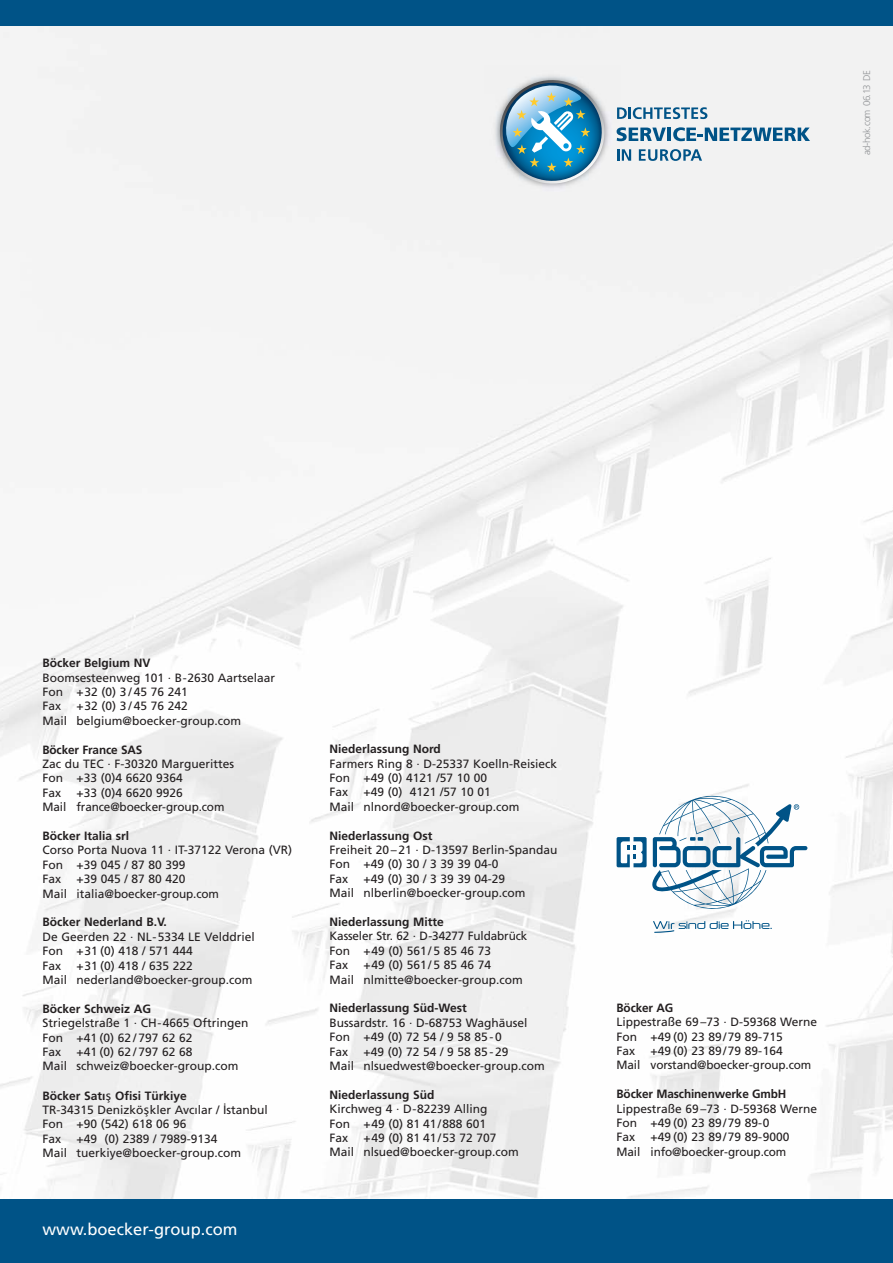
<style>
.page{position:relative;width:893px;height:1263px;background:#fff}
.page>*{position:absolute;margin:0;border:0;box-sizing:border-box;transform-origin:0 0}
.t1{font:16.5px "Frutiger";color:#fff}
.t2{font:12px/14.4px "Frutiger";color:#231f20}
.t3{font:700 12px "Frutiger";color:#231f20}
.t4{font:300 9.75px "Frutiger LT Std";letter-spacing:-.07em;color:#939598}
.s1{font-weight:700}
.s2{font-family:"Lucida Grande"}
</style>
<div class="page">
<img style="left:0;top:26px;width:893px;height:1173px">
<div style="left:0;top:1199px;width:893px;height:64px;background:#005387"></div>
<div style="left:0;top:0;width:893px;height:26px;background:#005387"></div>
<div style="left:485px;top:65px;width:135px;height:134px;background:#f2f2f2"></div>
<svg style="left:495px;top:76px;width:115px;height:112px"></svg>
<svg style="left:617px;top:107px;width:90px;height:12px"></svg>
<svg style="left:617px;top:127px;width:49px;height:14px"></svg>
<hr style="left:667px;top:128px;width:4px;height:13px;background:#005387">
<svg style="left:673px;top:127px;width:137px;height:14px"></svg>
<svg style="left:617px;top:149px;width:14px;height:12px"></svg>
<svg style="left:639px;top:149px;width:63px;height:12px"></svg>
<svg style="left:617px;top:796px;width:191px;height:118px"></svg>
<svg style="left:653px;top:920px;width:119px;height:13px"></svg>
<p class="t4" style="left:861px;top:155px;width:87px;rotate:-90deg">ad-hok.com 06.13 DE</p>
<p class="t3" style="left:43px;top:658px;width:109px">Böcker Belgium NV</p>
<p class="t2" style="left:43px;top:671px;width:234px">Boomsesteenweg 101 · B-2630 Aartselaar<br>Fon +32 (0) 3 / 45 76 241<br>Fax</p>
<p class="t2" style="left:43px;top:700px;width:200px;text-indent:34px">+32 (0) 3 / 45 76 242<br>Mail belgium@boecker-group.com</p>
<p class="t3" style="left:43px;top:744px;width:101px">Böcker France SAS</p>
<p class="t2" style="left:43px;top:757px;width:193px">Zac du TEC · F-30320 Marguerittes<br>Fon +33 (0)4 6620 9364<br>Fax</p>
<p class="t2" style="left:43px;top:786px;width:183px;text-indent:34px">+33 (0)4 6620 9926<br>Mail france@boecker-group.com</p>
<p class="t3" style="left:43px;top:831px;width:88px">Böcker Italia srl</p>
<p class="t2" style="left:43px;top:844px;width:251px">Corso Porta Nuova 11 · IT-37122 Verona (VR)<br>Fon +39 045 / 87 80 399<br>Fax</p>
<p class="t2" style="left:43px;top:873px;width:178px;text-align:center">+39 045 / 87 80 420<br>Mail italia@boecker-group.com</p>
<p class="t3" style="left:43px;top:917px;width:126px">Böcker Nederland B.V.</p>
<p class="t2" style="left:43px;top:930px;width:214px">De Geerden 22 · NL-5334 LE Velddriel<br>Fon +31 (0) 418 / 571 444<br>Fax</p>
<p class="t2" style="left:43px;top:959px;width:212px;text-indent:34px">+31 (0) 418 / 635 222<br>Mail nederland@boecker-group.com</p>
<p class="t3" style="left:43px;top:1004px;width:110px">Böcker Schweiz AG</p>
<p class="t2" style="left:43px;top:1017px;width:208px">Striegelstraße 1 · CH-4665 Oftringen<br>Fon +41 (0) 62 / 797 62 62<br>Fax</p>
<p class="t2" style="left:43px;top:1045px;width:198px;text-indent:34px">+41 (0) 62 / 797 62 68<br>Mail schweiz@boecker-group.com</p>
<p class="t2" style="left:43px;top:1089px;width:227px"><span class="s1">Böcker Satı</span><span class="s2">ş</span> <span class="s1">Ofisi Türkiye<br></span>TR-34315 Denizkö<span class="s2">ş</span>kler Avcılar / <span class="s2">İ</span>stanbul<br>Fon +90 (542) 618 06 96<br>Fax</p>
<p class="t2" style="left:43px;top:1132px;width:200px;text-indent:34px">+49 (0) 2389 / 7989-9134<br>Mail tuerkiye@boecker-group.com</p>
<h1 class="t1" style="left:43px;top:1223px;width:196px">www.boecker-group.com</h1>
<p class="t3" style="left:330px;top:744px;width:113px">Niederlassung Nord</p>
<p class="t2" style="left:330px;top:757px;width:229px">Farmers Ring 8 · D-25337 Koelln-Reisieck<br>Fon +49 (0) 4121 /57 10 00<br>Fax</p>
<p class="t2" style="left:330px;top:786px;width:192px;text-align:center">+49 (0) 4121 /57 10 01<br>Mail nlnord@boecker-group.com</p>
<p class="t3" style="left:330px;top:831px;width:104px">Niederlassung Ost</p>
<p class="t2" style="left:330px;top:843px;width:230px">Freiheit 20 – 21 · D-13597 Berlin-Spandau<br>Fon +49 (0) 30 / 3 39 39 04-0<br>Fax</p>
<p class="t2" style="left:330px;top:872px;width:198px;text-indent:34px">+49 (0) 30 / 3 39 39 04-29<br>Mail nlberlin@boecker-group.com</p>
<p class="t3" style="left:330px;top:917px;width:116px">Niederlassung Mitte</p>
<p class="t2" style="left:330px;top:930px;width:199px">Kasseler Str. 62 · D-34277 Fuldabrück<br>Fon +49 (0) 561/ 5 85 46 73<br>Fax</p>
<p class="t2" style="left:330px;top:959px;width:195px;text-align:center">+49 (0) 561/ 5 85 46 74<br>Mail nlmitte@boecker-group.com</p>
<p class="t3" style="left:330px;top:1003px;width:139px">Niederlassung Süd-West</p>
<p class="t2" style="left:330px;top:1016px;width:200px">Bussardstr. 16 · D-68753 Waghäusel<br>Fon +49 (0) 72 54 / 9 58 85 - 0<br>Fax</p>
<p class="t2" style="left:330px;top:1045px;width:217px;text-align:center">+49 (0) 72 54 / 9 58 85 - 29<br>Mail nlsuedwest@boecker-group.com</p>
<p class="t3" style="left:330px;top:1090px;width:106px">Niederlassung Süd</p>
<p class="t2" style="left:330px;top:1103px;width:160px;text-align:justify">Kirchweg 4 · D-82239 Alling Fon +49 (0) 81 41/888 601<br>Fax</p>
<p class="t2" style="left:330px;top:1131px;width:191px;text-indent:34px">+49 (0) 81 41/53 72 707<br>Mail nlsued@boecker-group.com</p>
<p class="t3" style="left:617px;top:1003px;width:58px">Böcker AG</p>
<p class="t2" style="left:617px;top:1016px;width:202px">Lippestraße 69 –73 · D-59368 Werne<br>Fon +49 (0) 23 89/79 89-715<br>Fax</p>
<p class="t2" style="left:617px;top:1044px;width:196px;text-align:center">+49 (0) 23 89/79 89-164<br>Mail vorstand@boecker-group.com</p>
<p class="t3" style="left:617px;top:1089px;width:171px">Böcker Maschinenwerke GmbH</p>
<p class="t2" style="left:617px;top:1102px;width:202px">Lippestraße 69 –73 · D-59368 Werne<br>Fon +49 (0) 23 89/79 89-0<br>Fax</p>
<p class="t2" style="left:617px;top:1131px;width:174px;text-align:right">+49 (0) 23 89/79 89-9000<br>Mail info@boecker-group.com</p>
</div>
